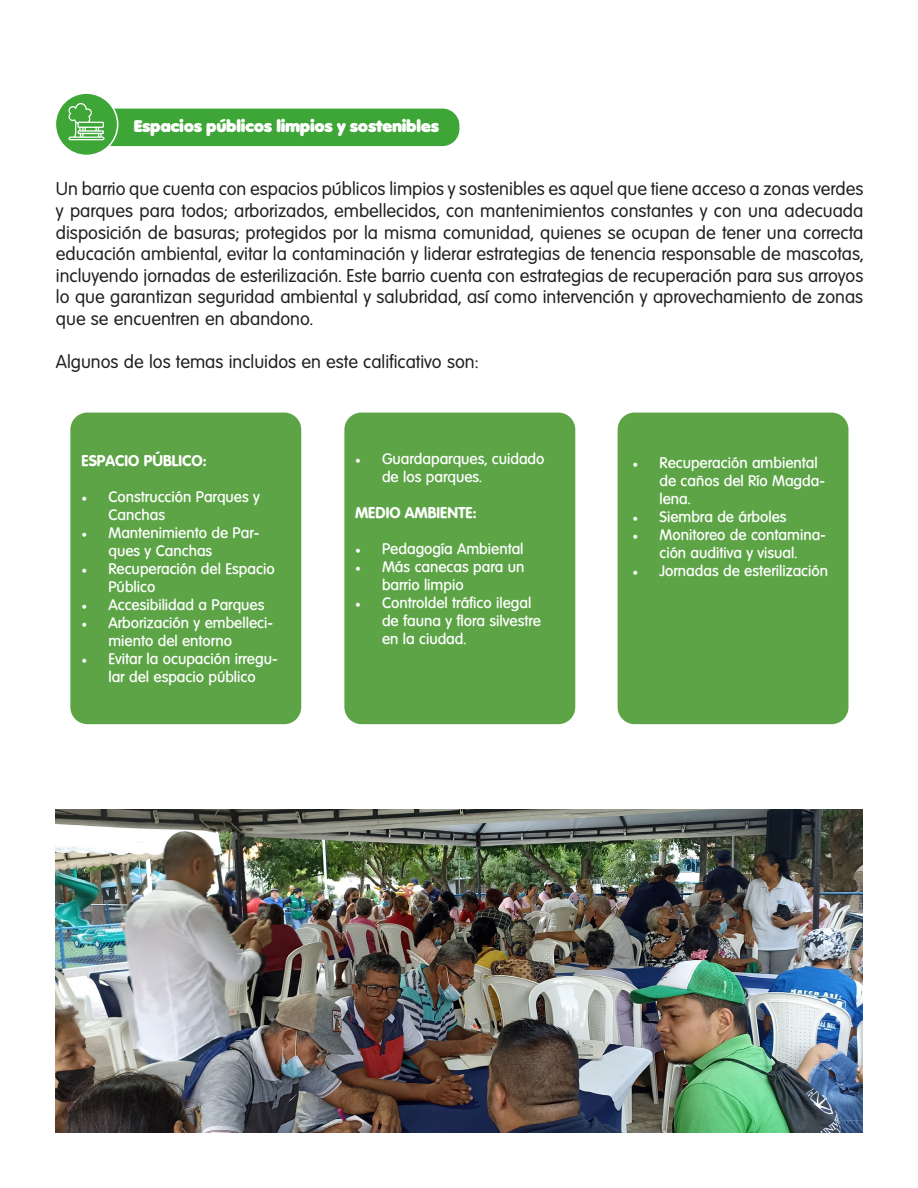
<style>
.page{position:relative;width:918px;height:1188px;background:#fff}
.page>*{position:absolute;margin:0;border:0;box-sizing:border-box;transform-origin:0 0}
.t1{font:18px/21.6px "Volkswagen Serial";color:#231f20;text-align:justify}
.t2{font:900 16.5px "Volkswagen Serial";letter-spacing:-.02em;color:#fff}
.t3{font:500 15px/18px "Volkswagen";color:#fff}
.t4{font:700 15px "Volkswagen";color:#fff}
.s1{font-family:"Minion Pro";font-weight:400}
</style>
<div class="page">
<div style="left:97px;top:109px;width:362px;height:37px;background:#3da636;border-radius:17px"></div>
<div style="left:55px;top:93px;width:63px;height:62px;background:#3da636;border-radius:50%"></div>
<div style="left:55px;top:92px;width:63px;height:64px;border:2px solid #fff;border-radius:50%"></div>
<svg style="left:69px;top:103px;width:36px;height:37px"></svg>
<div style="left:70px;top:413px;width:231px;height:311px;background:#5ca446;border-radius:17px"></div>
<div style="left:344px;top:413px;width:231px;height:311px;background:#5ca446;border-radius:17px"></div>
<div style="left:618px;top:413px;width:230px;height:311px;background:#5ca446;border-radius:17px"></div>
<img style="left:55px;top:810px;width:808px;height:323px">
<p class="t2" style="left:134px;top:116px;width:307px">Espacios públicos limpios y sostenibles</p>
<p class="t1" style="left:56px;top:178px;width:809px">Un barrio que cuenta con espacios públicos limpios y sostenibles es aquel que tiene acceso a zonas verdes y parques para todos; arborizados, embellecidos, con mantenimientos constantes y con una adecuada disposición de basuras; protegidos por la misma comunidad, quienes se ocupan de tener una correcta educación ambiental, evitar la contaminación y liderar estrategias de tenencia responsable de mascotas, incluyendo jornadas de esterilización. Este barrio cuenta con estrategias de recuperación para sus arroyos lo que garantizan seguridad ambiental y salubridad, así como intervención y aprovechamiento de zonas que se encuentren en abandono.</p>
<p class="t1" style="left:56px;top:351px;width:424px">Algunos de los temas incluidos en este calificativo son:</p>
<p class="t4" style="left:81px;top:452px;width:127px">ESPACIO PÚBLICO:</p>
<p class="t3" style="left:108px;top:488px;width:153px;text-indent:-27px"><span class="s1">•</span> Construcción Parques y<br>Canchas</p>
<p class="t3" style="left:108px;top:524px;width:153px;text-indent:-27px"><span class="s1">•</span> Mantenimiento de Par&shy;ques y Canchas</p>
<p class="t3" style="left:108px;top:560px;width:168px;text-indent:-27px"><span class="s1">•</span> Recuperación del Espacio<br>Público</p>
<p class="t3" style="left:81px;top:596px;width:185px"><span class="s1">•</span> Accesibilidad a Parques</p>
<p class="t3" style="left:108px;top:614px;width:166px;text-indent:-27px"><span class="s1">•</span> Arborización y embelleci&shy;miento del entorno</p>
<p class="t3" style="left:81px;top:650px;width:198px;text-align:center"><span class="s1">•</span> Evitar la ocupación irregu&shy;lar del espacio público</p>
<p class="t3" style="left:382px;top:449px;width:164px;text-indent:-27px"><span class="s1">•</span> Guardaparques, cuidado de los parques.</p>
<p class="t4" style="left:355px;top:503px;width:123px">MEDIO AMBIENTE:</p>
<p class="t3" style="left:355px;top:539px;width:170px"><span class="s1">•</span> Pedagogía Ambiental</p>
<p class="t3" style="left:382px;top:557px;width:144px;text-indent:-27px"><span class="s1">•</span> Más canecas para un barrio limpio</p>
<p class="t3" style="left:382px;top:593px;width:160px;text-indent:-27px"><span class="s1">•</span> Controldel tráfico ilegal de fauna y flora silvestre en la ciudad.</p>
<p class="t3" style="left:659px;top:454px;width:167px;text-indent:-27px"><span class="s1">•</span> Recuperación ambiental de caños del Río Magda&shy;lena.</p>
<p class="t3" style="left:632px;top:508px;width:156px"><span class="s1">•</span> Siembra de árboles</p>
<p class="t3" style="left:632px;top:526px;width:195px;text-align:center"><span class="s1">•</span> Monitoreo de contamina&shy;ción auditiva y visual.</p>
<p class="t3" style="left:632px;top:562px;width:197px"><span class="s1">•</span> Jornadas de esterilización</p>
</div>
